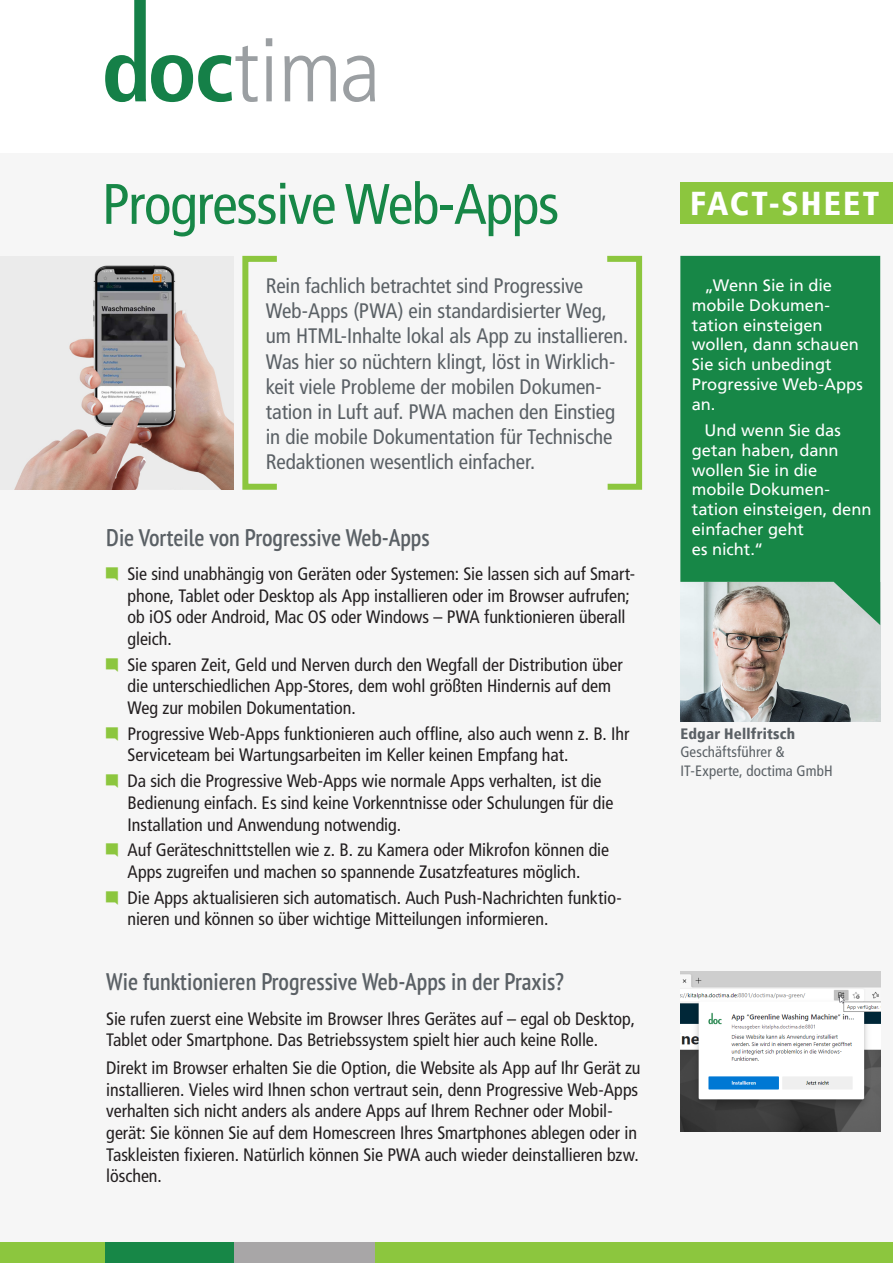
<style>
.page{position:relative;width:893px;height:1263px;background:#fff}
.page>*{position:absolute;margin:0;border:0;box-sizing:border-box;transform-origin:0 0}
.t1{font:condensed 57px "Frutiger LT";letter-spacing:-.02em;color:#178747}
.t2{font:900 condensed 33px "Frutiger LT";letter-spacing:.07em;color:#fff}
.t3{font:600 condensed 24px "PT Sans Pro";color:#5a6065}
.t4{font:condensed 21px/25.2px "Frutiger LT";letter-spacing:-.005em;color:#5a6065}
.t5{font:condensed 18px/21.6px "Frutiger LT";letter-spacing:-.005em;color:#231f20}
.t6{font:16.5px/19.8px "Frutiger LT";letter-spacing:-.005em;color:#fff}
.t7{font:condensed 15px/18px "Frutiger LT";letter-spacing:.005em;color:#5a6065}
.t8{font:900 condensed 15px "Frutiger LT";letter-spacing:.015em;color:#5a6065}
</style>
<div class="page">
<div style="left:0;top:153px;width:893px;height:1110px;background:#f6f6f6"></div>
<div style="left:0;top:1242px;width:105px;height:21px;background:#8cc63e"></div>
<div style="left:374px;top:1242px;width:519px;height:21px;background:#8cc63e"></div>
<div style="left:105px;top:1242px;width:129px;height:21px;background:#178747"></div>
<div style="left:234px;top:1242px;width:140px;height:21px;background:#a8a6a7"></div>
<svg style="left:284px;top:56px;width:52px;height:45px"></svg>
<svg style="left:343px;top:56px;width:32px;height:46px"></svg>
<svg style="left:266px;top:38px;width:6px;height:63px"></svg>
<svg style="left:105px;top:0;width:153px;height:102px"></svg>
<div style="left:680px;top:182px;width:213px;height:42px;background:#8cc63e"></div>
<img style="left:0;top:257px;width:234px;height:232px">
<div style="left:242px;top:256px;width:38px;height:234px;border:6px solid #8cc63e"></div>
<div style="left:604px;top:256px;width:38px;height:234px;border:6px solid #8cc63e"></div>
<img style="left:680px;top:583px;width:201px;height:138px">
<svg style="left:680px;top:256px;width:200px;height:369px;background:#2a8e54"></svg>
<img style="left:681px;top:972px;width:200px;height:159px">
<h1 class="t1" style="left:102px;top:171px;width:459px">Progressive Web-Apps</h1>
<h2 class="t2" style="left:690px;top:183px;width:190px">FACT-SHEET</h2>
<p class="t4" style="left:266px;top:273px;width:364px">Rein fachlich betrachtet sind Progressive Web-Apps (PWA) ein standardisierter Weg, um HTML-Inhalte lokal als App zu installieren.<br>Was hier so nüchtern klingt, löst in Wirklich&shy;keit viele Probleme der mobilen Dokumen&shy;tation in Luft auf. PWA machen den Einstieg in die mobile Dokumentation für Technische Redaktionen wesentlich einfacher.</p>
<h3 class="t3" style="left:106px;top:522px;width:325px">Die Vorteile von Progressive Web-Apps</h3>
<p class="t5" style="left:128px;top:563px;width:509px">Sie sind unabhängig von Geräten oder Systemen: Sie lassen sich auf Smart&shy;phone, Tablet oder Desktop als App installieren oder im Browser aufrufen; ob iOS oder Android, Mac OS oder Windows – PWA funktionieren überall gleich.</p>
<p class="t5" style="left:128px;top:654px;width:497px">Sie sparen Zeit, Geld und Nerven durch den Wegfall der Distribution über die unterschiedlichen App-Stores, dem wohl größten Hindernis auf dem<br>Weg zur mobilen Dokumentation.</p>
<p class="t5" style="left:128px;top:723px;width:503px">Progressive Web-Apps funktionieren auch offline, also auch wenn z. B. Ihr<br>Serviceteam bei Wartungsarbeiten im Keller keinen Empfang hat.</p>
<p class="t5" style="left:128px;top:770px;width:487px">Da sich die Progressive Web-Apps wie normale Apps verhalten, ist die<br>Bedienung einfach. Es sind keine Vorkenntnisse oder Schulungen für die<br>Installation und Anwendung notwendig.</p>
<p class="t5" style="left:128px;top:839px;width:483px">Auf Geräteschnittstellen wie z. B. zu Kamera oder Mikrofon können die<br>Apps zugreifen und machen so spannende Zusatzfeatures möglich.</p>
<p class="t5" style="left:128px;top:887px;width:496px">Die Apps aktualisieren sich automatisch. Auch Push-Nachrichten funktio&shy;nieren und können so über wichtige Mitteilungen informieren.</p>
<h3 class="t3" style="left:106px;top:966px;width:459px">Wie funktionieren Progressive Web-Apps in der Praxis?</h3>
<p class="t5" style="left:106px;top:1007px;width:530px">Sie rufen zuerst eine Website im Browser Ihres Gerätes auf – egal ob Desktop,<br>Tablet oder Smartphone. Das Betriebssystem spielt hier auch keine Rolle.</p>
<p class="t5" style="left:106px;top:1057px;width:536px">Direkt im Browser erhalten Sie die Option, die Website als App auf Ihr Gerät zu installieren. Vieles wird Ihnen schon vertraut sein, denn Progressive Web-Apps verhalten sich nicht anders als andere Apps auf Ihrem Rechner oder Mobil&shy;gerät: Sie können Sie auf dem Homescreen Ihres Smartphones ablegen oder in Taskleisten fixieren. Natürlich können Sie PWA auch wieder deinstallieren bzw. löschen.</p>
<p class="t6" style="left:692px;top:275px;width:173px;text-indent:13px">„Wenn Sie in die mobile Dokumen&shy;tation einsteigen wollen, dann schauen<br>Sie sich unbedingt<br>Progressive Web-Apps an.</p>
<p class="t6" style="left:692px;top:420px;width:181px;text-indent:13px">Und wenn Sie das getan haben, dann wollen Sie in die mobile Dokumen&shy;tation einsteigen, denn einfacher geht<br>es nicht.“</p>
<p class="t8" style="left:680px;top:725px;width:116px">Edgar Hellfritsch</p>
<p class="t7" style="left:680px;top:743px;width:154px">Geschäftsführer &amp;<br>IT-Experte, doctima GmbH</p>
</div>
